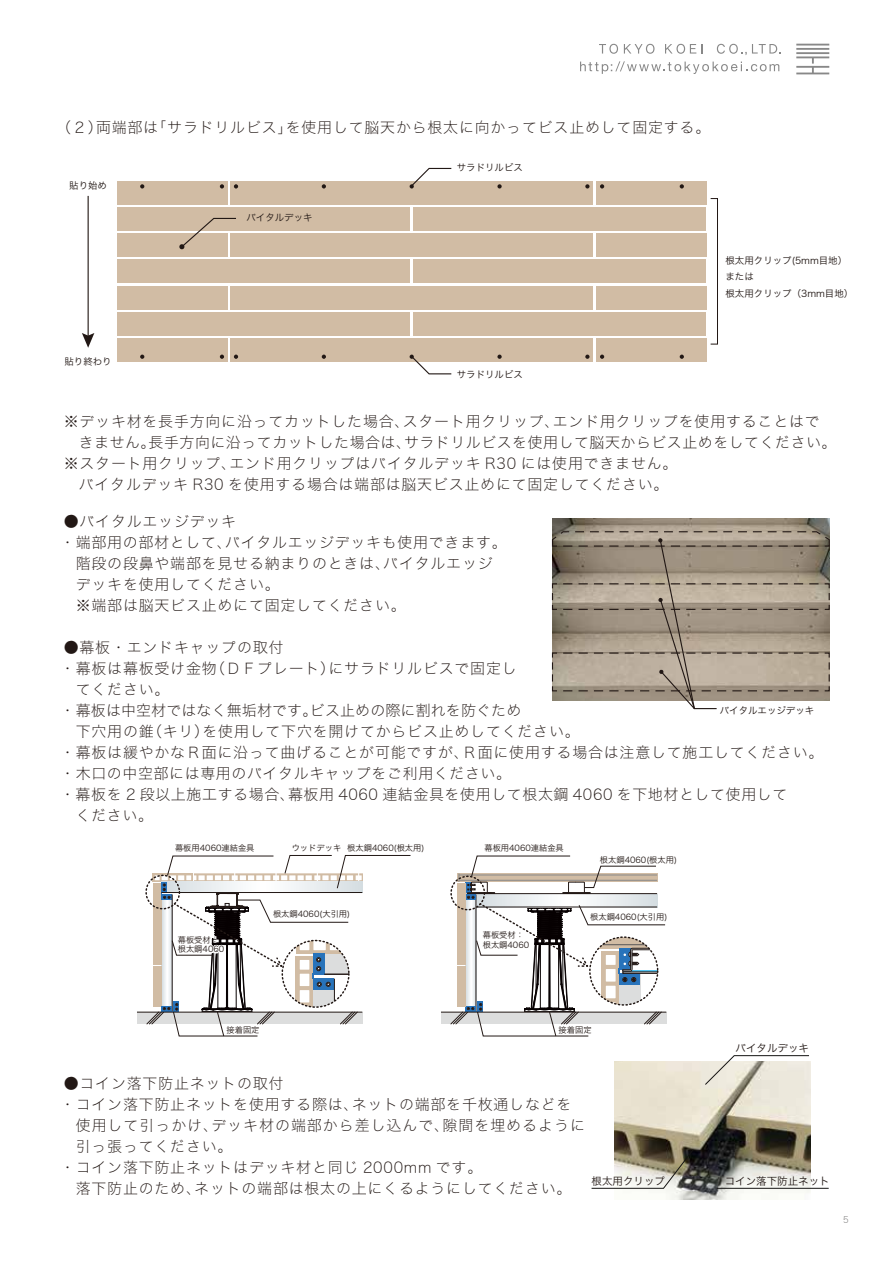
<style>
.page{position:relative;width:893px;height:1263px;background:#fff}
.page>*{position:absolute;margin:0;border:0;box-sizing:border-box;transform-origin:0 0}
.t1{font:15px "Hira Kaku Std W1";letter-spacing:.05em;color:#221815}
.t2{font:15px "Hira Kaku Std W1";letter-spacing:.03em;color:#221815}
.t3{font:15px "Hira Kaku Std W1";letter-spacing:.005em;color:#221815}
.t4{font:10.5px "Hira Kaku Std W3";color:#221815}
.t5{font:9.45px/16.5px "Hira Kaku Std W3";color:#221815}
.t6{font:9px "Hira Kaku Std W1";color:#727171}
.t7{font:8.25px/9.8px "Hira Kaku Std W3";color:#221815}
</style>
<div class="page">
<div style="left:231px;top:181px;width:362px;height:23px;background:#d1bca4"></div>
<div style="left:117px;top:207px;width:293px;height:23px;background:#d1bca4"></div>
<div style="left:413px;top:207px;width:293px;height:23px;background:#d1bca4"></div>
<div style="left:596px;top:181px;width:110px;height:23px;background:#d1bca4"></div>
<div style="left:117px;top:181px;width:111px;height:23px;background:#d1bca4"></div>
<div style="left:231px;top:233px;width:362px;height:24px;background:#d1bca4"></div>
<div style="left:117px;top:260px;width:293px;height:23px;background:#d1bca4"></div>
<div style="left:413px;top:260px;width:293px;height:23px;background:#d1bca4"></div>
<div style="left:596px;top:233px;width:110px;height:24px;background:#d1bca4"></div>
<div style="left:117px;top:233px;width:111px;height:24px;background:#d1bca4"></div>
<div style="left:231px;top:286px;width:362px;height:23px;background:#d1bca4"></div>
<div style="left:117px;top:312px;width:293px;height:23px;background:#d1bca4"></div>
<div style="left:413px;top:312px;width:293px;height:23px;background:#d1bca4"></div>
<div style="left:596px;top:286px;width:110px;height:23px;background:#d1bca4"></div>
<div style="left:117px;top:286px;width:111px;height:23px;background:#d1bca4"></div>
<div style="left:231px;top:338px;width:362px;height:24px;background:#d1bca4"></div>
<div style="left:596px;top:338px;width:110px;height:24px;background:#d1bca4"></div>
<div style="left:117px;top:338px;width:111px;height:24px;background:#d1bca4"></div>
<div style="left:710px;top:198px;width:8px;height:146px;border:1px solid #221815"></div>
<hr style="left:88px;top:196px;width:1px;height:142px;background:#221815">
<svg style="left:82px;top:333px;width:12px;height:15px"></svg>
<svg style="left:179px;top:217px;width:58px;height:33px"></svg>
<svg style="left:234px;top:184px;width:4px;height:5px"></svg>
<svg style="left:322px;top:184px;width:4px;height:5px"></svg>
<svg style="left:410px;top:167px;width:42px;height:22px"></svg>
<svg style="left:497px;top:184px;width:5px;height:5px"></svg>
<svg style="left:585px;top:184px;width:4px;height:5px"></svg>
<svg style="left:600px;top:184px;width:4px;height:5px"></svg>
<svg style="left:680px;top:184px;width:4px;height:5px"></svg>
<svg style="left:140px;top:184px;width:4px;height:5px"></svg>
<svg style="left:220px;top:184px;width:4px;height:5px"></svg>
<svg style="left:234px;top:355px;width:4px;height:4px"></svg>
<svg style="left:322px;top:355px;width:4px;height:4px"></svg>
<svg style="left:410px;top:355px;width:42px;height:20px"></svg>
<svg style="left:497px;top:355px;width:5px;height:4px"></svg>
<svg style="left:585px;top:355px;width:4px;height:4px"></svg>
<svg style="left:600px;top:355px;width:4px;height:4px"></svg>
<svg style="left:680px;top:355px;width:4px;height:4px"></svg>
<svg style="left:140px;top:355px;width:4px;height:4px"></svg>
<svg style="left:220px;top:355px;width:4px;height:4px"></svg>
<img style="left:552px;top:518px;width:277px;height:13px">
<svg style="left:551px;top:531px;width:279px;height:179px;background:#a89c8d"></svg>
<img style="left:615px;top:1062px;width:195px;height:137px">
<svg style="left:704px;top:1055px;width:106px;height:31px;background:#e1ded4"></svg>
<svg style="left:591px;top:1148px;width:103px;height:41px"></svg>
<hr style="left:717px;top:1188px;width:112px;height:1px;background:#141312">
<svg style="left:580px;top:61px;width:199px;height:13px"></svg>
<svg style="left:599px;top:44px;width:19px;height:10px"></svg>
<svg style="left:624px;top:44px;width:30px;height:10px"></svg>
<svg style="left:665px;top:44px;width:31px;height:10px"></svg>
<svg style="left:717px;top:44px;width:64px;height:11px"></svg>
<hr style="left:796px;top:44px;width:33px;height:2px;background:#888">
<hr style="left:796px;top:48px;width:33px;height:2px;background:#888">
<hr style="left:796px;top:52px;width:33px;height:2px;background:#888">
<svg style="left:796px;top:56px;width:33px;height:18px"></svg>
<hr style="left:137px;top:1012px;width:225px;height:1px;background:#221815">
<svg style="left:139px;top:855px;width:272px;height:181px"></svg>
<hr style="left:441px;top:1012px;width:225px;height:1px;background:#221815">
<svg style="left:444px;top:855px;width:221px;height:181px"></svg>
<p class="t1" style="left:56px;top:116px;width:655px">（２）両端部は「サラドリルビス」を使用して脳天から根太に向かってビス止めして固定する。</p>
<p class="t5" style="left:69px;top:177px;width:39px">貼り始め</p>
<p class="t5" style="left:65px;top:353px;width:49px">貼り終わり</p>
<p class="t5" style="left:246px;top:209px;width:68px">バイタルデッキ</p>
<p class="t5" style="left:457px;top:160px;width:68px">サラドリルビス</p>
<p class="t5" style="left:457px;top:366px;width:68px">サラドリルビス</p>
<p class="t5" style="left:725px;top:252px;width:129px">根太用クリップ(5mm目地）または<br>根太用クリップ（3mm目地）</p>
<p class="t1" style="left:64px;top:410px;width:757px">※デッキ材を長手方向に沿ってカットした場合、スタート用クリップ、エンド用クリップを使用することはで</p>
<p class="t2" style="left:79px;top:431px;width:759px">きません。長手方向に沿ってカットした場合は、サラドリルビスを使用して脳天からビス止めをしてください。</p>
<p class="t1" style="left:64px;top:452px;width:615px">※スタート用クリップ、エンド用クリップはバイタルデッキ R30 には使用できません。</p>
<p class="t1" style="left:79px;top:473px;width:591px">バイタルデッキ R30 を使用する場合は端部は脳天ビス止めにて固定してください。</p>
<p class="t1" style="left:64px;top:510px;width:174px">●バイタルエッジデッキ</p>
<p class="t1" style="left:60px;top:531px;width:448px">・端部用の部材として、バイタルエッジデッキも使用できます。</p>
<p class="t1" style="left:76px;top:552px;width:418px">階段の段鼻や端部を見せる納まりのときは、バイタルエッジ</p>
<p class="t1" style="left:76px;top:573px;width:206px">デッキを使用してください。</p>
<p class="t1" style="left:76px;top:594px;width:331px">※端部は脳天ビス止めにて固定してください。</p>
<p class="t1" style="left:64px;top:636px;width:221px">●幕板・エンドキャップの取付</p>
<p class="t1" style="left:60px;top:657px;width:458px">・幕板は幕板受け金物（ＤＦプレート）にサラドリルビスで固定し</p>
<p class="t1" style="left:76px;top:678px;width:95px">てください。</p>
<p class="t3" style="left:60px;top:699px;width:463px">・幕板は中空材ではなく無垢材です。ビス止めの際に割れを防ぐため</p>
<p class="t1" style="left:76px;top:720px;width:505px">下穴用の錐（キリ）を使用して下穴を開けてからビス止めしてください。</p>
<p class="t1" style="left:60px;top:741px;width:765px">・幕板は緩やかなＲ面に沿って曲げることが可能ですが、Ｒ面に使用する場合は注意して施工してください。</p>
<p class="t1" style="left:60px;top:762px;width:453px">・木口の中空部には専用のバイタルキャップをご利用ください。</p>
<p class="t1" style="left:60px;top:783px;width:729px">・幕板を 2 段以上施工する場合、幕板用 4060 連結金具を使用して根太鋼 4060 を下地材として使用して</p>
<p class="t1" style="left:76px;top:804px;width:79px">ください。</p>
<p class="t5" style="left:720px;top:702px;width:96px">バイタルエッジデッキ</p>
<p class="t7" style="left:175px;top:843px;width:81px">幕板用4060連結金具</p>
<p class="t7" style="left:347px;top:843px;width:79px">根太鋼4060(根太用)</p>
<p class="t7" style="left:484px;top:843px;width:81px">幕板用4060連結金具</p>
<p class="t7" style="left:292px;top:843px;width:51px">ウッドデッキ</p>
<p class="t7" style="left:600px;top:855px;width:79px">根太鋼4060(根太用)</p>
<p class="t7" style="left:273px;top:908px;width:79px">根太鋼4060(大引用)</p>
<p class="t7" style="left:590px;top:912px;width:79px">根太鋼4060(大引用)</p>
<p class="t7" style="left:178px;top:934px;width:48px">幕板受材：根太鋼4060</p>
<p class="t7" style="left:483px;top:930px;width:48px">幕板受材：根太鋼4060</p>
<p class="t7" style="left:226px;top:1025px;width:34px">接着固定</p>
<p class="t7" style="left:559px;top:1025px;width:34px">接着固定</p>
<p class="t4" style="left:735px;top:1040px;width:75px">バイタルデッキ</p>
<p class="t1" style="left:64px;top:1072px;width:221px">●コイン落下防止ネットの取付</p>
<p class="t1" style="left:60px;top:1093px;width:513px">・コイン落下防止ネットを使用する際は、ネットの端部を千枚通しなどを</p>
<p class="t1" style="left:76px;top:1114px;width:511px">使用して引っかけ、デッキ材の端部から差し込んで、隙間を埋めるように</p>
<p class="t1" style="left:76px;top:1135px;width:158px">引っ張ってください。</p>
<p class="t1" style="left:60px;top:1156px;width:424px">・コイン落下防止ネットはデッキ材と同じ 2000mm です。</p>
<p class="t1" style="left:76px;top:1177px;width:497px">落下防止のため、ネットの端部は根太の上にくるようにしてください。</p>
<p class="t4" style="left:592px;top:1173px;width:75px">根太用クリップ</p>
<p class="t4" style="left:725px;top:1173px;width:107px">コイン落下防止ネット</p>
<p class="t6" style="left:843px;top:1213px;width:7px">5</p>
</div>
